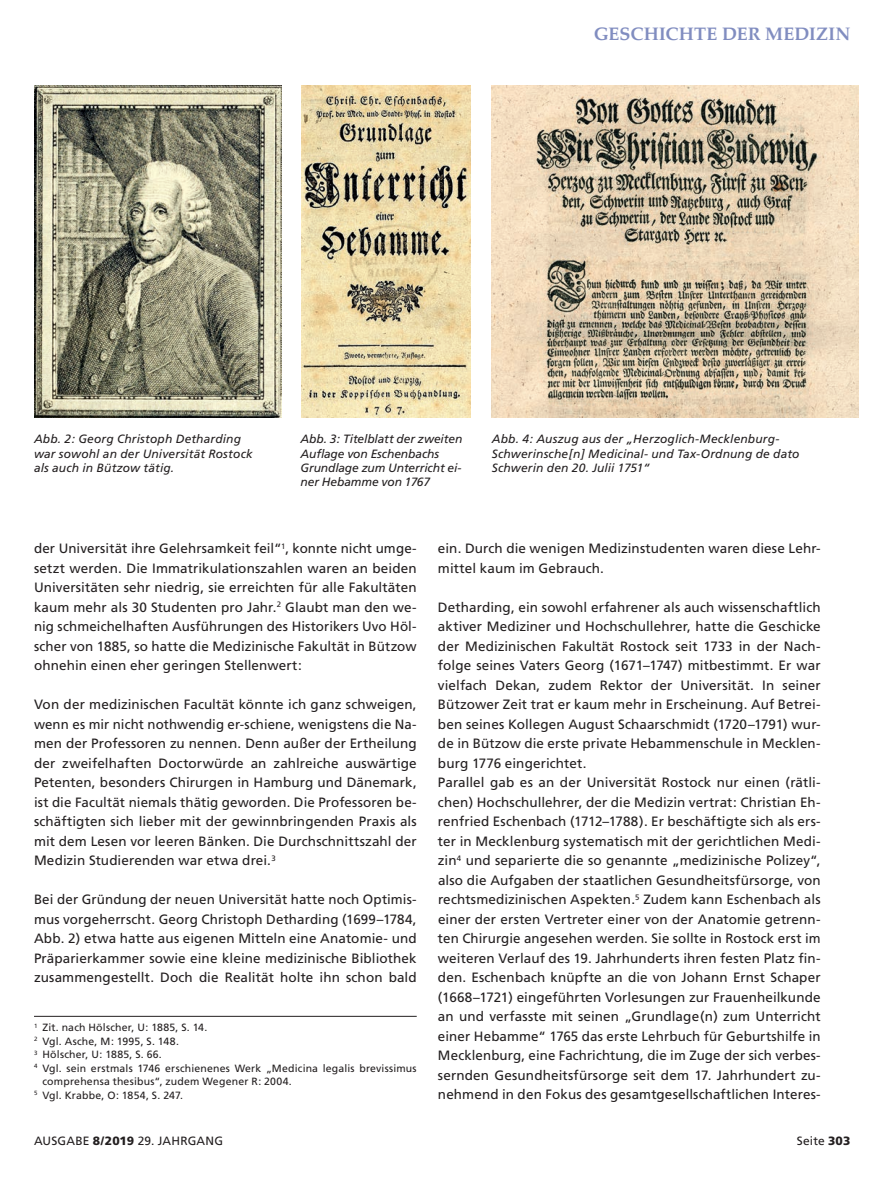
<style>
.page{position:relative;width:893px;height:1191px;background:#fff}
.page>*{position:absolute;margin:0;border:0;box-sizing:border-box;transform-origin:0 0}
.t1{font:700 18px "Palatino";color:#818dc0}
.t2{font:13.5px/19.5px "Frutiger";letter-spacing:.005em;color:#231f20;text-align:justify}
.t3{font:italic 12px/14.4px "Frutiger";letter-spacing:.01em;color:#231f20}
.t4{font:italic 12px/14.4px "Frutiger";letter-spacing:-.01em;color:#231f20}
.t5{font:12px "Frutiger";letter-spacing:.015em;color:#231f20}
.t6{font:10.5px "Frutiger";letter-spacing:.02em;color:#231f20}
.s1{font-weight:900}
</style>
<div class="page">
<hr style="left:34px;top:1016px;width:383px;height:1px;background:#231f20">
<img style="left:34px;top:85px;width:247px;height:333px">
<img style="left:301px;top:85px;width:170px;height:333px">
<img style="left:492px;top:85px;width:367px;height:333px">
<h1 class="t1" style="left:594px;top:23px;width:258px">GESCHICHTE DER MEDIZIN</h1>
<p class="t3" style="left:34px;top:432px;width:220px">Abb. 2: Georg Christoph Detharding war sowohl an der Universität Rostock als auch in Bützow tätig.</p>
<p class="t4" style="left:300px;top:432px;width:163px">Abb. 3: Titelblatt der zweiten<br>Auflage von Eschenbachs<br>Grundlage zum Unterricht ei&shy;ner Hebamme von 1767</p>
<p class="t3" style="left:492px;top:432px;width:309px">Abb. 4: Auszug aus der „Herzoglich-Mecklenburg-<br>Schwerinsche[n] Medicinal- und Tax-Ordnung de dato<br>Schwerin den 20. Julii 1751“</p>
<p class="t2" style="left:34px;top:538px;width:384px">der Universität ihre Gelehrsamkeit feil“<sup>1</sup>, konnte nicht umge&shy;setzt werden. Die Immatrikulationszahlen waren an beiden Universitäten sehr niedrig, sie erreichten für alle Fakultäten kaum mehr als 30 Studenten pro Jahr.<sup>2</sup> Glaubt man den we&shy;nig schmeichelhaften Ausführungen des Historikers Uvo Höl&shy;scher von 1885, so hatte die Medizinische Fakultät in Bützow ohnehin einen eher geringen Stellenwert:</p>
<p class="t2" style="left:34px;top:694px;width:384px">Von der medizinischen Facultät könnte ich ganz schweigen, wenn es mir nicht nothwendig er-schiene, wenigstens die Na&shy;men der Professoren zu nennen. Denn außer der Ertheilung der zweifelhaften Doctorwürde an zahlreiche auswärtige Petenten, besonders Chirurgen in Hamburg und Dänemark, ist die Facultät niemals thätig geworden. Die Professoren be&shy;schäftigten sich lieber mit der gewinnbringenden Praxis als mit dem Lesen vor leeren Bänken. Die Durchschnittszahl der Medizin Studierenden war etwa drei.<sup>3</sup></p>
<p class="t2" style="left:34px;top:889px;width:384px">Bei der Gründung der neuen Universität hatte noch Optimis&shy;mus vorgeherrscht. Georg Christoph Detharding (1699–1784, Abb. 2) etwa hatte aus eigenen Mitteln eine Anatomie- und Präparierkammer sowie eine kleine medizinische Bibliothek zusammengestellt. Doch die Realität holte ihn schon bald</p>
<p class="t6" style="left:34px;top:1021px;width:175px"><sup>1</sup> Zit. nach Hölscher, U: 1885, S. 14.</p>
<p class="t6" style="left:34px;top:1035px;width:146px"><sup>2</sup> Vgl. Asche, M: 1995, S. 148.</p>
<p class="t6" style="left:34px;top:1048px;width:129px"><sup>3</sup> Hölscher, U: 1885, S. 66.</p>
<p class="t6" style="left:34px;top:1062px;width:384px"><sup>4</sup> Vgl. sein erstmals 1746 erschienenes Werk „Medicina legalis brevissimus</p>
<p class="t6" style="left:43px;top:1075px;width:251px">comprehensa thesibus“, zudem Wegener R: 2004.</p>
<p class="t6" style="left:34px;top:1089px;width:151px"><sup>5</sup> Vgl. Krabbe, O: 1854, S. 247.</p>
<p class="t2" style="left:438px;top:538px;width:384px">ein. Durch die wenigen Medizinstudenten waren diese Lehr&shy;mittel kaum im Gebrauch.</p>
<p class="t2" style="left:438px;top:597px;width:384px;text-align:left">Detharding, ein sowohl erfahrener als auch wissenschaftlich aktiver Mediziner und Hochschullehrer, hatte die Geschicke der Medizinischen Fakultät Rostock seit 1733 in der Nach&shy;folge seines Vaters Georg (1671–1747) mitbestimmt. Er war vielfach Dekan, zudem Rektor der Universität. In seiner Bützower Zeit trat er kaum mehr in Erscheinung. Auf Betrei&shy;ben seines Kollegen August Schaarschmidt (1720–1791) wur&shy;de in Bützow die erste private Hebammenschule in Mecklen&shy;burg 1776 eingerichtet.<br>Parallel gab es an der Universität Rostock nur einen (rätli&shy;chen) Hochschullehrer, der die Medizin vertrat: Christian Eh&shy;renfried Eschenbach (1712–1788). Er beschäftigte sich als ers&shy;ter in Mecklenburg systematisch mit der gerichtlichen Medi&shy;zin<sup>4</sup> und separierte die so genannte „medizinische Polizey“, also die Aufgaben der staatlichen Gesundheitsfürsorge, von rechtsmedizinischen Aspekten.<sup>5</sup> Zudem kann Eschenbach als einer der ersten Vertreter einer von der Anatomie getrenn&shy;ten Chirurgie angesehen werden. Sie sollte in Rostock erst im weiteren Verlauf des 19. Jahrhunderts ihren festen Platz fin&shy;den. Eschenbach knüpfte an die von Johann Ernst Schaper (1668–1721) eingeführten Vorlesungen zur Frauenheilkunde an und verfasste mit seinen „Grundlage(n) zum Unterricht einer Hebamme“ 1765 das erste Lehrbuch für Geburtshilfe in Mecklenburg, eine Fachrichtung, die im Zuge der sich verbes&shy;sernden Gesundheitsfürsorge seit dem 17. Jahrhundert zu&shy;nehmend in den Fokus des gesamtgesellschaftlichen Interes-</p>
<p class="t5" style="left:34px;top:1133px;width:191px">AUSGABE <span class="s1">8/2019</span> 29. JAHRGANG</p>
<p class="t5" style="left:797px;top:1133px;width:55px">Seite <span class="s1">303</span></p>
</div>
